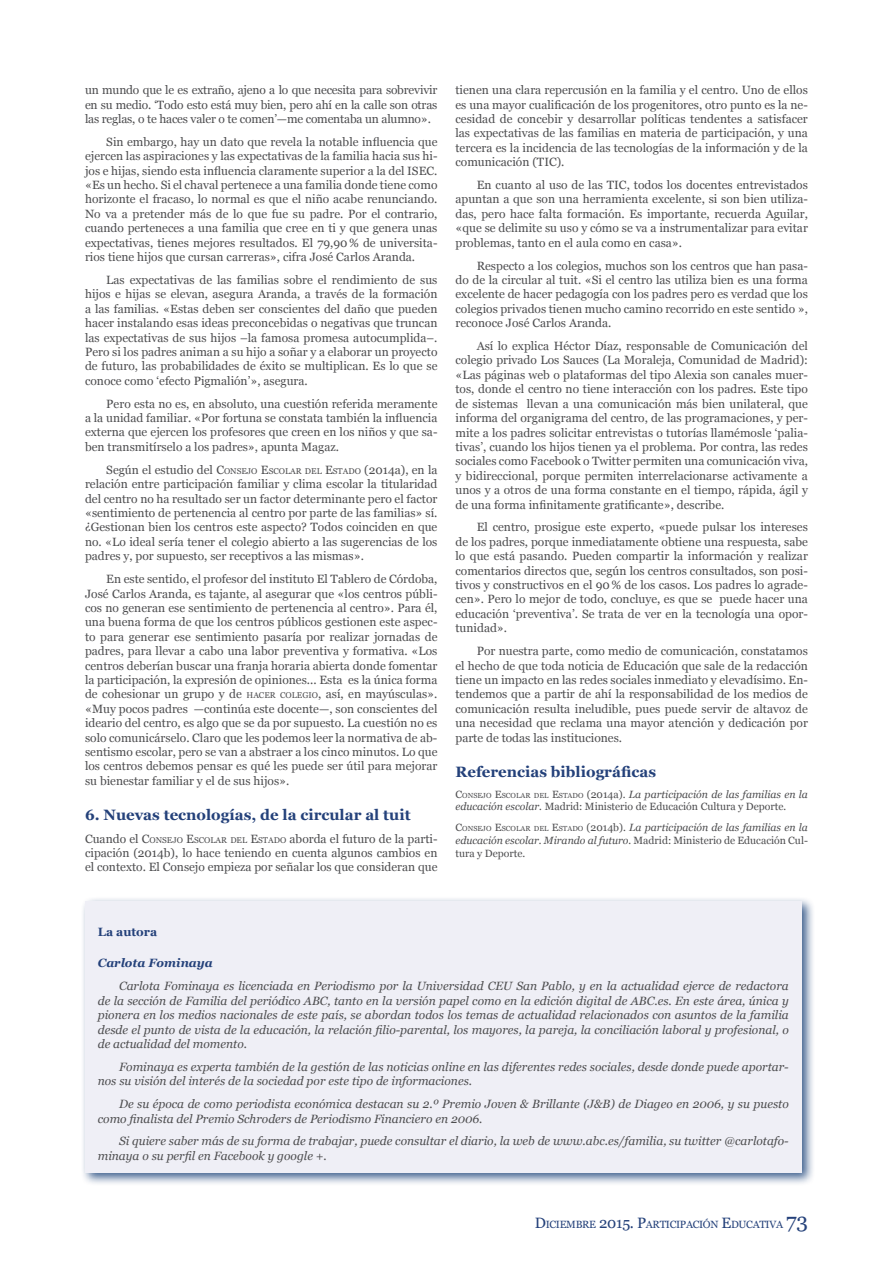
<style>
.page{position:relative;width:893px;height:1263px;background:#fff}
.page>*{position:absolute;margin:0;border:0;box-sizing:border-box;transform-origin:0 0}
.t1{font:700 15px "Georgia";color:#24417a}
.t2{font:12px/14.4px "Georgia";color:#4d4d4f;text-align:justify}
.t3{font:italic 12px/14.4px "Georgia";color:#4d4d4f}
.t4{font:italic 700 12px "Georgia";color:#24417a}
.t5{font:700 12px "Georgia";color:#24417a}
.t6{font:italic 10.5px/12.6px "Georgia";color:#4d4d4f;text-align:justify}
.t7{font:10.5px/12.6px "Georgia";color:#4d4d4f}
.t8{font:10.5px "Georgia";letter-spacing:-.03em;color:#24417a}
.s1{font-style:inherit}
.s2{font-size:8.4px}
.s3{font-size:7.35px}
.s4{font-style:italic}
.s5{font-style:normal}
.s6{font-style:normal;font-size:7.35px}
.s7{font-size:15px}
.s8{font-size:21px}
</style>
<div class="page">
<div style="left:80px;top:896px;width:735px;height:290px;background:#002d6a;opacity:.75"></div>
<div style="left:85px;top:901px;width:716px;height:271px;background:#efeff6"></div>
<p class="t2" style="left:85px;top:83px;width:354px">un mundo que le es extraño, ajeno a lo que necesita para sobrevivir en su medio. ‘Todo esto está muy bien, pero ahí en la calle son otras las reglas, o te haces valer o te comen’—me comentaba un alumno».</p>
<p class="t2" style="left:85px;top:135px;width:354px;text-indent:21px">Sin embargo, hay un dato que revela la notable influencia que ejercen las aspiraciones y las expectativas de la familia hacia sus hi&shy;jos e hijas, siendo esta influencia claramente superior a la del ISEC. «Es un hecho. Si el chaval pertenece a una familia donde tiene como horizonte el fracaso, lo normal es que el niño acabe renunciando.<br>No va a pretender más de lo que fue su padre. Por el contrario, cuando perteneces a una familia que cree en ti y que genera unas expectativas, tienes mejores resultados. El 79,90% de universita&shy;rios tiene hijos que cursan carreras», cifra José Carlos Aranda.</p>
<p class="t2" style="left:85px;top:273px;width:354px;text-indent:21px">Las expectativas de las familias sobre el rendimiento de sus hijos e hijas se elevan, asegura Aranda, a través de la formación a las familias. «Estas deben ser conscientes del daño que pueden hacer instalando esas ideas preconcebidas o negativas que truncan las expectativas de sus hijos –la famosa promesa autocumplida–.<br>Pero si los padres animan a su hijo a soñar y a elaborar un proyecto de futuro, las probabilidades de éxito se multiplican. Es lo que se conoce como ‘efecto Pigmalión’», asegura.</p>
<p class="t2" style="left:85px;top:397px;width:354px;text-indent:21px">Pero esta no es, en absoluto, una cuestión referida meramente a la unidad familiar. «Por fortuna se constata también la influencia externa que ejercen los profesores que creen en los niños y que sa&shy;ben transmitírselo a los padres», apunta Magaz.</p>
<p class="t2" style="left:85px;top:463px;width:354px;text-indent:21px">Según el estudio del <span class="s1">C</span><span class="s2">ONSEJO</span> <span class="s1">E</span><span class="s2">SCOLAR DEL</span> <span class="s1">E</span><span class="s2">STADO</span> (2014a), en la relación entre participación familiar y clima escolar la titularidad del centro no ha resultado ser un factor determinante pero el factor «sentimiento de pertenencia al centro por parte de las familias» sí. ¿Gestionan bien los centros este aspecto? Todos coinciden en que no. «Lo ideal sería tener el colegio abierto a las sugerencias de los padres y, por supuesto, ser receptivos a las mismas».</p>
<p class="t2" style="left:85px;top:572px;width:354px;text-indent:21px">En este sentido, el profesor del instituto El Tablero de Córdoba, José Carlos Aranda, es tajante, al asegurar que «los centros públi&shy;cos no generan ese sentimiento de pertenencia al centro». Para él, una buena forma de que los centros públicos gestionen este aspec&shy;to para generar ese sentimiento pasaría por realizar jornadas de padres, para llevar a cabo una labor preventiva y formativa. «Los centros deberían buscar una franja horaria abierta donde fomentar la participación, la expresión de opiniones... Esta es la única forma de cohesionar un grupo y de <span class="s2">HACER COLEGIO</span>, así, en mayúsculas». «Muy pocos padres —continúa este docente—, son conscientes del ideario del centro, es algo que se da por supuesto. La cuestión no es solo comunicárselo. Claro que les podemos leer la normativa de ab&shy;sentismo escolar, pero se van a abstraer a los cinco minutos. Lo que los centros debemos pensar es qué les puede ser útil para mejorar su bienestar familiar y el de sus hijos».</p>
<p class="t1" style="left:85px;top:805px;width:327px">6. Nuevas tecnologías, de la circular al tuit</p>
<p class="t2" style="left:85px;top:831px;width:354px">Cuando el <span class="s1">C</span><span class="s2">ONSEJO</span> <span class="s1">E</span><span class="s2">SCOLAR DEL</span> <span class="s1">E</span><span class="s2">STADO</span> aborda el futuro de la parti&shy;cipación (2014b), lo hace teniendo en cuenta algunos cambios en el contexto. El Consejo empieza por señalar los que consideran que</p>
<p class="t2" style="left:455px;top:83px;width:354px">tienen una clara repercusión en la familia y el centro. Uno de ellos es una mayor cualificación de los progenitores, otro punto es la ne&shy;cesidad de concebir y desarrollar políticas tendentes a satisfacer las expectativas de las familias en materia de participación, y una tercera es la incidencia de las tecnologías de la información y de la comunicación (TIC).</p>
<p class="t2" style="left:455px;top:178px;width:354px;text-indent:21px">En cuanto al uso de las TIC, todos los docentes entrevistados apuntan a que son una herramienta excelente, si son bien utiliza&shy;das, pero hace falta formación. Es importante, recuerda Aguilar, «que se delimite su uso y cómo se va a instrumentalizar para evitar problemas, tanto en el aula como en casa».</p>
<p class="t2" style="left:455px;top:258px;width:354px;text-indent:21px">Respecto a los colegios, muchos son los centros que han pasa&shy;do de la circular al tuit. «Si el centro las utiliza bien es una forma excelente de hacer pedagogía con los padres pero es verdad que los colegios privados tienen mucho camino recorrido en este sentido », reconoce José Carlos Aranda.</p>
<p class="t2" style="left:455px;top:339px;width:354px;text-indent:21px">Así lo explica Héctor Díaz, responsable de Comunicación del colegio privado Los Sauces (La Moraleja, Comunidad de Madrid): «Las páginas web o plataformas del tipo Alexia son canales muer&shy;tos, donde el centro no tiene interacción con los padres. Este tipo de sistemas llevan a una comunicación más bien unilateral, que informa del organigrama del centro, de las programaciones, y per&shy;mite a los padres solicitar entrevistas o tutorías llamémosle ‘palia&shy;tivas’, cuando los hijos tienen ya el problema. Por contra, las redes sociales como Facebook o Twitter permiten una comunicación viva, y bidireccional, porque permiten interrelacionarse activamente a unos y a otros de una forma constante en el tiempo, rápida, ágil y de una forma infinitamente gratificante», describe.</p>
<p class="t2" style="left:455px;top:520px;width:354px;text-indent:21px">El centro, prosigue este experto, «puede pulsar los intereses de los padres, porque inmediatamente obtiene una respuesta, sabe lo que está pasando. Pueden compartir la información y realizar comentarios directos que, según los centros consultados, son posi&shy;tivos y constructivos en el 90% de los casos. Los padres lo agrade&shy;cen». Pero lo mejor de todo, concluye, es que se puede hacer una educación ‘preventiva’. Se trata de ver en la tecnología una opor&shy;tunidad».</p>
<p class="t2" style="left:455px;top:644px;width:354px;text-indent:21px">Por nuestra parte, como medio de comunicación, constatamos el hecho de que toda noticia de Educación que sale de la redacción tiene un impacto en las redes sociales inmediato y elevadísimo. En&shy;tendemos que a partir de ahí la responsabilidad de los medios de comunicación resulta ineludible, pues puede servir de altavoz de una necesidad que reclama una mayor atención y dedicación por parte de todas las instituciones.</p>
<p class="t1" style="left:455px;top:762px;width:202px">Referencias bibliográficas</p>
<p class="t7" style="left:455px;top:788px;width:354px"><span class="s1">C</span><span class="s3">ONSEJO</span> <span class="s1">E</span><span class="s3">SCOLAR DEL</span> <span class="s1">E</span><span class="s3">STADO</span> (2014a). <span class="s4">La participación de las familias en la educación escolar.</span> Madrid: Ministerio de Educación Cultura y Deporte<span class="s4">.</span></p>
<p class="t6" style="left:455px;top:821px;width:354px"><span class="s5">C</span><span class="s6">ONSEJO</span> <span class="s5">E</span><span class="s6">SCOLAR DEL</span> <span class="s5">E</span><span class="s6">STADO</span> <span class="s5">(2014b).</span> La participación de las familias en la educación escolar. Mirando al futuro. <span class="s5">Madrid: Ministerio de Educación Cul&shy;tura y Deporte.</span></p>
<p class="t5" style="left:98px;top:924px;width:61px">La autora</p>
<p class="t4" style="left:98px;top:955px;width:117px">Carlota Fominaya</p>
<p class="t3" style="left:98px;top:979px;width:692px;text-align:justify;text-indent:21px">Carlota Fominaya es licenciada en Periodismo por la Universidad CEU San Pablo, y en la actualidad ejerce de redactora de la sección de Familia del periódico ABC, tanto en la versión papel como en la edición digital de ABC.es. En este área, única y pionera en los medios nacionales de este país, se abordan todos los temas de actualidad relacionados con asuntos de la familia desde el punto de vista de la educación, la relación filio-parental, los mayores, la pareja, la conciliación laboral y profesional, o de actualidad del momento.</p>
<p class="t3" style="left:98px;top:1059px;width:692px;text-indent:21px">Fominaya es experta también de la gestión de las noticias online en las diferentes redes sociales, desde donde puede aportar&shy;nos su visión del interés de la sociedad por este tipo de informaciones.</p>
<p class="t3" style="left:98px;top:1097px;width:692px;text-indent:21px">De su época de como periodista económica destacan su 2.º Premio Joven &amp; Brillante (J&amp;B) de Diageo en 2006, y su puesto como finalista del Premio Schroders de Periodismo Financiero en 2006.</p>
<p class="t3" style="left:98px;top:1134px;width:692px;text-indent:21px">Si quiere saber más de su forma de trabajar, puede consultar el diario, la web de www.abc.es/familia, su twitter @carlotafo&shy;minaya o su perfil en Facebook y google +.</p>
<p class="t8" style="left:535px;top:1218px;width:275px"><span class="s7">D</span>ICIEMBRE <span class="s7">2015. P</span>ARTICIPACIÓN <span class="s7">E</span>DUCATIVA <span class="s8">73</span></p>
</div>
